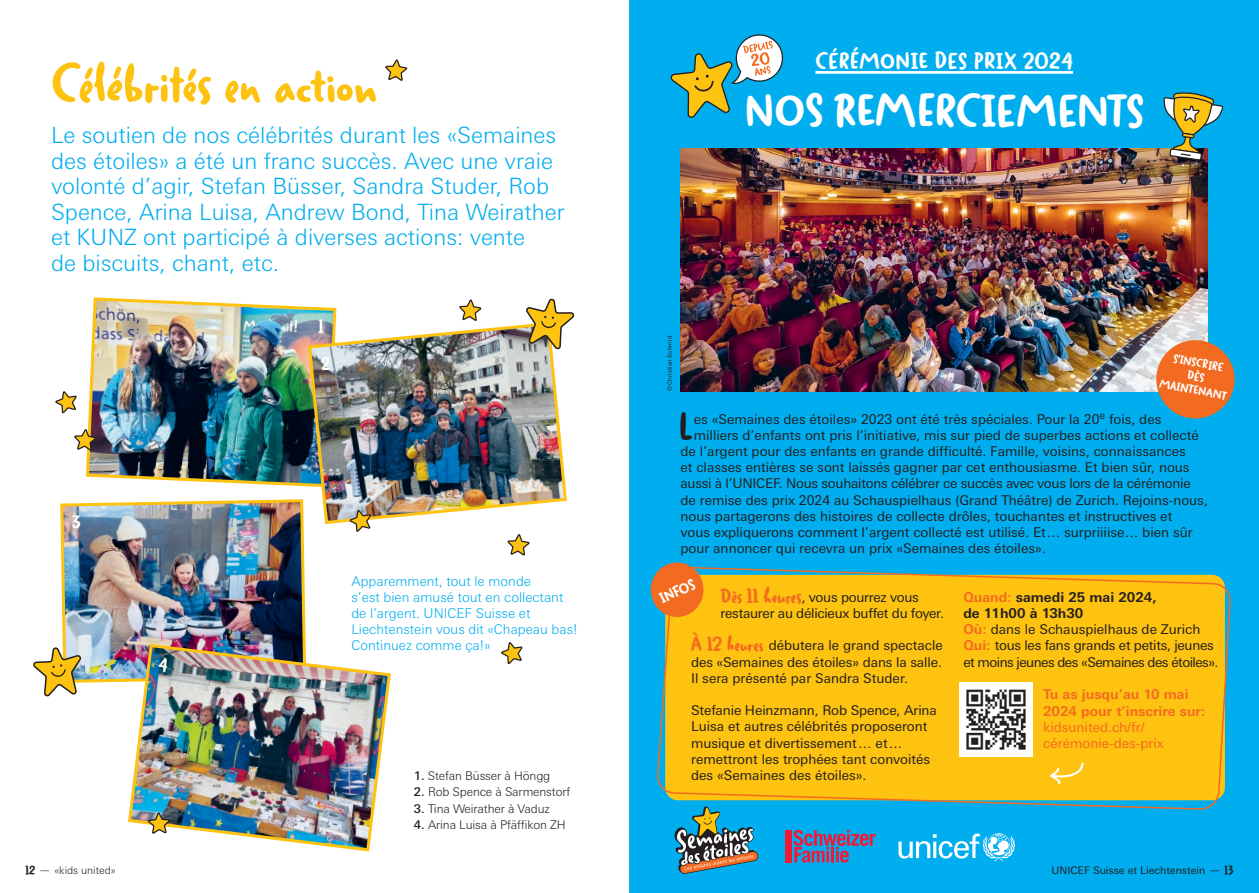
<style>
.page{position:relative;width:1259px;height:893px;background:#fff}
.page>*{position:absolute;margin:0;border:0;box-sizing:border-box;transform-origin:0 0}
.t1{font:700 52.5px "Duffy Script";color:#fec210}
.t2{font:700 45px "Duffy Script";letter-spacing:-.01em;color:#fff}
.t3{font:700 36.15px "Duffy Script";color:#231f20}
.t4{font:300 22.5px/25.5px "Univers Next Pro";color:#00aeef}
.t5{font:700 22.5px "Duffy Script";letter-spacing:.02em;color:#fff}
.t6{font:700 15px "Duffy Script";color:#fff}
.t7{font:13.5px/16.2px "Univers Next Pro";color:#231f20;text-align:justify}
.t8{font:13.5px/16.2px "Univers Next Pro";letter-spacing:-.02em;color:#231f20}
.t9{font:300 13.5px/16.2px "Univers Next Pro";color:#00aeef}
.t10{font:700 13.5px/16.2px "Univers Next Pro";color:#f36a21}
.t11{font:13.5px/16.2px "Univers Next Pro";color:#f36a21}
.t12{font:300 12px "Univers Next Pro";letter-spacing:-.01em;color:#231f20}
.t13{font:700 12px/13.5px "Duffy Script";color:#fff;text-align:center}
.t14{font:10.5px "Univers Next Pro";color:#231f20}
.t15{font:300 10.5px "Univers Next Pro";color:#231f20}
.t16{font:6px "Univers Next Pro";letter-spacing:.02em;color:#231f20}
.s1{font-family:"Duffy Script";font-weight:700;font-size:12px}
.s2{font-size:12px}
.s3{font-weight:500}
.s4{font-family:"Duffy Script";font-weight:700;font-size:19.5px;color:#f36a21}
.s5{font-weight:700;color:#f36a21}
.s6{font-weight:700}
</style>
<div class="page">
<div style="left:629px;top:0;width:630px;height:893px;background:#00aeef"></div>
<img style="left:680px;top:148px;width:528px;height:243px">
<svg style="left:1161px;top:92px;width:63px;height:69px"></svg>
<svg style="left:670px;top:34px;width:113px;height:84px"></svg>
<svg style="left:655px;top:566px;width:576px;height:244px;background:#e7be24"></svg>
<hr style="left:815px;top:71px;width:258px;height:3px;background:#fff">
<svg style="left:1152px;top:337px;width:83px;height:82px"></svg>
<div style="left:651px;top:562px;width:52px;height:55px;background:#f36a21;border-radius:50%"></div>
<svg style="left:385px;top:59px;width:23px;height:22px"></svg>
<img style="left:85px;top:297px;width:252px;height:190px">
<img style="left:60px;top:499px;width:246px;height:184px">
<img style="left:126px;top:642px;width:265px;height:210px">
<img style="left:306px;top:321px;width:261px;height:204px">
<svg style="left:1049px;top:761px;width:35px;height:25px"></svg>
<img style="left:959px;top:683px;width:74px;height:74px">
<svg style="left:793px;top:830px;width:82px;height:33px"></svg>
<div style="left:785px;top:830px;width:6px;height:33px;background:#ed1a3a"></div>
<svg style="left:898px;top:833px;width:117px;height:28px"></svg>
<svg style="left:526px;top:298px;width:49px;height:53px"></svg>
<svg style="left:33px;top:640px;width:50px;height:57px"></svg>
<svg style="left:458px;top:299px;width:24px;height:39px"></svg>
<svg style="left:507px;top:534px;width:23px;height:22px"></svg>
<svg style="left:147px;top:811px;width:24px;height:24px"></svg>
<svg style="left:348px;top:509px;width:23px;height:23px"></svg>
<svg style="left:55px;top:390px;width:42px;height:78px"></svg>
<svg style="left:501px;top:642px;width:22px;height:22px"></svg>
<svg style="left:674px;top:806px;width:84px;height:68px"></svg>
<svg style="left:318px;top:320px;width:6px;height:13px"></svg>
<svg style="left:321px;top:356px;width:10px;height:14px"></svg>
<svg style="left:72px;top:516px;width:8px;height:13px"></svg>
<svg style="left:158px;top:657px;width:10px;height:16px"></svg>
<h1 class="t1" style="left:51px;top:49px;width:328px">Célébrités en action</h1>
<p class="t4" style="left:51px;top:122px;width:515px">Le soutien de nos célébrités durant les «Semaines des étoiles» a été un franc succès. Avec une vraie volonté d’agir, Stefan Büsser, Sandra Studer, Rob Spence, Arina Luisa, Andrew Bond, Tina Weirather et KUNZ ont participé à diverses actions: vente<br>de biscuits, chant, etc.</p>
<p class="t9" style="left:351px;top:573px;width:228px">Apparemment, tout le monde<br>s’est bien amusé tout en collectant de l’argent. UNICEF Suisse et<br>Liechtenstein vous dit «Chapeau bas!<br>Continuez comme ça!»</p>
<p class="t15" style="left:26px;top:864px;width:92px"><span class="s1">12</span> <span class="s2">—</span> «kids united»</p>
<p class="t12" style="left:414px;top:769px;width:138px"><span class="s3">1.</span> Stefan Büsser à Höngg</p>
<p class="t12" style="left:414px;top:785px;width:158px"><span class="s3">2.</span> Rob Spence à Sarmenstorf</p>
<p class="t12" style="left:414px;top:801px;width:137px"><span class="s3">3.</span> Tina Weirather à Vaduz</p>
<p class="t12" style="left:414px;top:817px;width:153px"><span class="s3">4.</span> Arina Luisa à Pfäffikon ZH</p>
<h3 class="t5" style="left:815px;top:46px;width:259px">CÉRÉMONIE DES PRIX 2024</h3>
<h2 class="t2" style="left:744px;top:81px;width:401px">NOS REMERCIEMENTS</h2>
<p class="t16" style="left:666px;top:391px;width:57px;rotate:-90deg">© Christian Schmid</p>
<p class="t13" style="left:1166px;top:350px;width:70px;rotate:11deg">S’INSCRIRE<br>DÈS<br>MAINTENANT</p>
<h3 class="t3" style="left:678px;top:403px;width:15px">L</h3>
<p class="t7" style="left:694px;top:411px;width:469px">es «Semaines des étoiles» 2023 ont été très spéciales. Pour la 20<sup>e</sup> fois, des</p>
<p class="t7" style="left:694px;top:427px;width:506px">milliers d’enfants ont pris l’initiative, mis sur pied de superbes actions et collecté</p>
<p class="t7" style="left:680px;top:443px;width:507px">de l’argent pour des enfants en grande difficulté. Famille, voisins, connaissances</p>
<p class="t7" style="left:680px;top:459px;width:510px">et classes entières se sont laissés gagner par cet enthousiasme. Et bien sûr, nous</p>
<p class="t8" style="left:680px;top:476px;width:512px">aussi à l’UNICEF. Nous souhaitons célébrer ce succès avec vous lors de la cérémonie</p>
<p class="t7" style="left:680px;top:492px;width:529px">de remise des prix 2024 au Schauspielhaus (Grand Théâtre) de Zurich. Rejoins-nous,</p>
<p class="t7" style="left:680px;top:508px;width:493px">nous partagerons des histoires de collecte drôles, touchantes et instructives et</p>
<p class="t7" style="left:680px;top:524px;width:513px">vous expliquerons comment l’argent collecté est utilisé. Et… surpriiiise… bien sûr</p>
<p class="t7" style="left:680px;top:540px;width:367px">pour annoncer qui recevra un prix «Semaines des étoiles».</p>
<p class="t8" style="left:720px;top:589px;width:225px"><span class="s4">Dès 11 heures</span>, vous pourrez vous restaurer au délicieux buffet du foyer.</p>
<p class="t7" style="left:691px;top:638px;width:253px"><span class="s4">À 12 heures</span> débutera le grand spectacle des «Semaines des étoiles» dans la salle.<br>Il sera présenté par Sandra Studer.</p>
<p class="t7" style="left:691px;top:702px;width:247px;text-align:left">Stefanie Heinzmann, Rob Spence, Arina Luisa et autres célébrités proposeront musique et divertissement… et… remettront les trophées tant convoités des «Semaines des étoiles».</p>
<p class="t6" style="left:656px;top:590px;width:39px;rotate:-24deg">INFOS</p>
<p class="t8" style="left:963px;top:589px;width:257px"><span class="s5">Quand:</span> <span class="s6">samedi 25 mai 2024,<br>de 11h00 à 13h30<br></span><span class="s5">Où:</span> dans le Schauspielhaus de Zurich<br><span class="s5">Qui:</span> tous les fans grands et petits, jeunes et moins jeunes des «Semaines des étoiles».</p>
<p class="t10" style="left:1043px;top:686px;width:164px">Tu as jusqu’au 10 mai<br>2024 pour t’inscrire sur:</p>
<p class="t11" style="left:1043px;top:719px;width:122px">kidsunited.ch/fr/ cérémonie-des-prix</p>
<p class="t14" style="left:1051px;top:864px;width:183px">UNICEF Suisse et Liechtenstein <span class="s2">—</span> <span class="s1">13</span></p>
</div>
